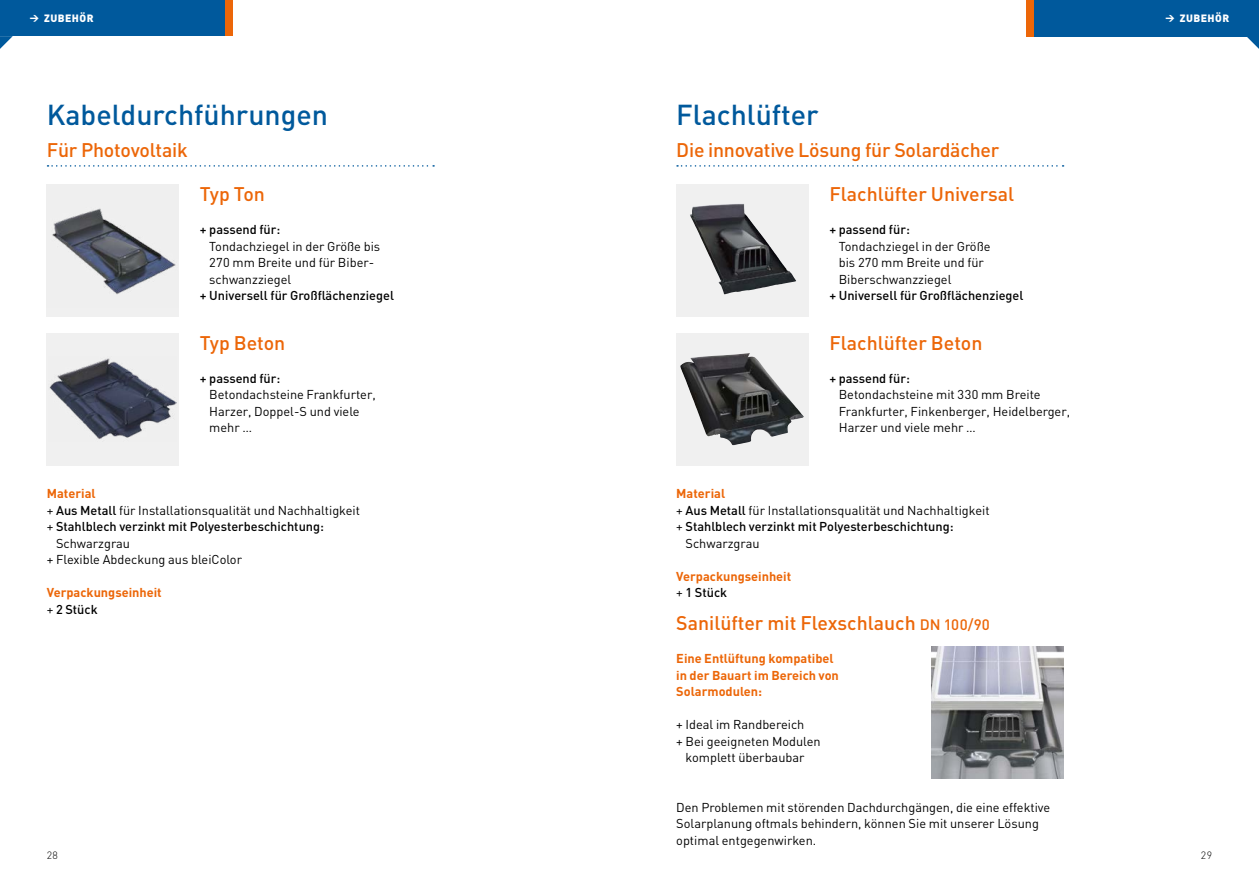
<style>
.page{position:relative;width:1259px;height:893px;background:#fff}
.page>*{position:absolute;margin:0;border:0;box-sizing:border-box;transform-origin:0 0}
.t1{font:500 28.5px "FFDIN";color:#00599c}
.t2{font:500 19.5px "FFDIN";letter-spacing:-.005em;color:#ec6608}
.t3{font:12.75px/16.5px "FFDIN";color:#000}
.t4{font:500 12.75px "FFDIN";color:#000}
.t5{font:700 12.75px/16.5px "FFDIN";color:#ec6608}
.t6{font:900 10.5px "FFDIN";letter-spacing:.045em;color:#fff}
.t7{font:300 10.5px "FFDIN";color:#000}
.s1{font-size:9px}
.s2{font-weight:500}
.s3{font-weight:400}
.s4{font-weight:400;color:#000}
.s5{font-weight:500;color:#000}
.s6{font-size:15px}
</style>
<div class="page">
<div style="left:0;top:0;width:225px;height:36px;background:#00599c"></div>
<svg style="left:0;top:36px;width:13px;height:13px"></svg>
<div style="left:225px;top:0;width:8px;height:36px;background:#ec6608"></div>
<div style="left:1033px;top:0;width:226px;height:36px;background:#00599c"></div>
<svg style="left:1246px;top:36px;width:13px;height:13px"></svg>
<div style="left:1026px;top:0;width:7px;height:36px;background:#ec6608"></div>
<svg style="left:48px;top:165px;width:386px;height:2px"></svg>
<div style="left:47px;top:333px;width:132px;height:132px;background:#f0f0f0"></div>
<img style="left:49px;top:358px;width:128px;height:81px">
<div style="left:47px;top:185px;width:132px;height:132px;background:#f0f0f0"></div>
<img style="left:52px;top:208px;width:124px;height:87px">
<svg style="left:677px;top:165px;width:386px;height:2px"></svg>
<div style="left:676px;top:185px;width:132px;height:132px;background:#f0f0f0"></div>
<img style="left:690px;top:204px;width:106px;height:90px">
<svg style="left:676px;top:333px;width:132px;height:132px;fill:#f0f0f0"></svg>
<img style="left:679px;top:353px;width:70px;height:92px">
<img style="left:931px;top:647px;width:132px;height:132px">
<p class="t6" style="left:30px;top:12px;width:65px"><span class="s1">&gt;</span> ZUBEHÖR</p>
<p class="t6" style="left:1165px;top:12px;width:65px"><span class="s1">&gt;</span> ZUBEHÖR</p>
<h1 class="t1" style="left:47px;top:97px;width:283px">Kabeldurchführungen</h1>
<h2 class="t2" style="left:47px;top:137px;width:142px">Für Photovoltaik</h2>
<h2 class="t2" style="left:200px;top:182px;width:66px">Typ Ton</h2>
<p class="t4" style="left:200px;top:221px;width:82px">+ passend für:</p>
<p class="t3" style="left:209px;top:238px;width:172px">Tondachziegel in der Größe bis<br>270 mm Breite und für Biber&shy;schwanzziegel</p>
<p class="t4" style="left:200px;top:287px;width:196px">+ Universell für Großflächenziegel</p>
<h2 class="t2" style="left:200px;top:330px;width:87px">Typ Beton</h2>
<p class="t4" style="left:200px;top:370px;width:82px">+ passend für:</p>
<p class="t3" style="left:209px;top:386px;width:168px">Betondachsteine Frankfurter,<br>Harzer, Doppel-S und viele mehr …</p>
<p class="t5" style="left:47px;top:485px;width:50px">Material</p>
<p class="t3" style="left:47px;top:502px;width:315px">+ <span class="s2">Aus Metall</span> für Installationsqualität und Nachhaltigkeit</p>
<p class="t4" style="left:47px;top:518px;width:279px"><span class="s3">+</span> Stahlblech verzinkt mit Polyesterbeschichtung:</p>
<p class="t3" style="left:56px;top:535px;width:76px">Schwarzgrau</p>
<p class="t3" style="left:47px;top:551px;width:197px">+ Flexible Abdeckung aus bleiColor</p>
<p class="t5" style="left:47px;top:584px;width:116px">Verpackungseinheit <span class="s4">+</span> <span class="s5">2 Stück</span></p>
<h1 class="t1" style="left:676px;top:97px;width:144px">Flachlüfter</h1>
<h2 class="t2" style="left:676px;top:137px;width:325px">Die innovative Lösung für Solardächer</h2>
<h2 class="t2" style="left:829px;top:182px;width:186px">Flachlüfter Universal</h2>
<p class="t4" style="left:829px;top:221px;width:82px">+ passend für:</p>
<p class="t3" style="left:839px;top:238px;width:153px">Tondachziegel in der Größe bis 270 mm Breite und für<br>Biberschwanzziegel</p>
<p class="t4" style="left:829px;top:287px;width:196px">+ Universell für Großflächenziegel</p>
<h2 class="t2" style="left:829px;top:330px;width:154px">Flachlüfter Beton</h2>
<p class="t4" style="left:829px;top:370px;width:82px">+ passend für:</p>
<p class="t3" style="left:839px;top:386px;width:233px">Betondachsteine mit 330 mm Breite<br>Frankfurter, Finkenberger, Heidelberger,<br>Harzer und viele mehr …</p>
<p class="t5" style="left:676px;top:485px;width:50px">Material</p>
<p class="t3" style="left:676px;top:502px;width:315px">+ <span class="s2">Aus Metall</span> für Installationsqualität und Nachhaltigkeit</p>
<p class="t4" style="left:676px;top:518px;width:279px"><span class="s3">+</span> Stahlblech verzinkt mit Polyesterbeschichtung:</p>
<p class="t3" style="left:685px;top:535px;width:76px">Schwarzgrau</p>
<p class="t5" style="left:676px;top:567px;width:116px">Verpackungseinheit <span class="s4">+</span> <span class="s5">1 Stück</span></p>
<h2 class="t2" style="left:676px;top:611px;width:315px">Sanilüfter mit Flexschlauch <span class="s6">DN 100/90</span></h2>
<p class="t5" style="left:676px;top:650px;width:164px">Eine Entlüftung kompatibel in der Bauart im Bereich von<br>Solarmodulen:</p>
<p class="t3" style="left:676px;top:716px;width:130px">+ Ideal im Randbereich</p>
<p class="t3" style="left:676px;top:733px;width:146px">+ Bei geeigneten Modulen</p>
<p class="t3" style="left:685px;top:749px;width:120px">komplett überbaubar</p>
<p class="t3" style="left:676px;top:799px;width:375px">Den Problemen mit störenden Dachdurchgängen, die eine effektive<br>Solarplanung oftmals behindern, können Sie mit unserer Lösung optimal entgegenwirken.</p>
<p class="t7" style="left:47px;top:849px;width:13px">28</p>
<p class="t7" style="left:1201px;top:849px;width:13px">29</p>
</div>
